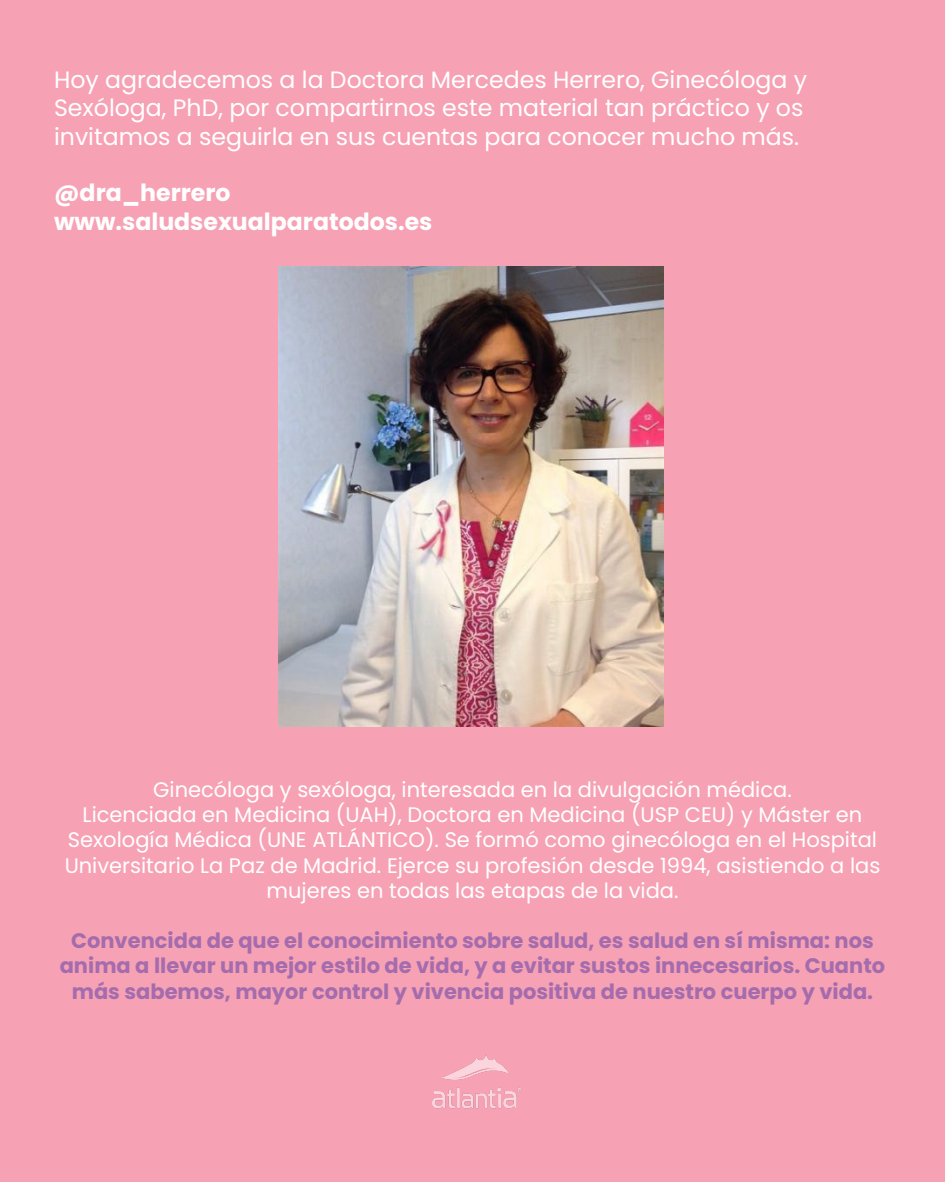
<style>
.page{position:relative;width:945px;height:1182px;background:#fff}
.page>*{position:absolute;margin:0;border:0;box-sizing:border-box;transform-origin:0 0}
.t1{font:23.62px "Poppins";color:#fff}
.t2{font:700 23.62px "Poppins";color:#fff}
.t3{font:21px/25.2px "Poppins";color:#fff;text-align:center}
.t4{font:700 21px/25.2px "Poppins";color:#a56cad;text-align:center}
</style>
<div class="page">
<div style="left:0;top:0;width:945px;height:1181px;background:#f6a2b4"></div>
<img style="left:278px;top:266px;width:385px;height:460px">
<img style="left:432px;top:1055px;width:90px;height:54px">
<p class="t1" style="left:54px;top:66px;width:754px">Hoy agradecemos a la Doctora Mercedes Herrero, Ginecóloga y</p>
<p class="t1" style="left:54px;top:94px;width:751px">Sexóloga, PhD, por compartirnos este material tan práctico y os</p>
<p class="t1" style="left:54px;top:123px;width:747px">invitamos a seguirla en sus cuentas para conocer mucho más.</p>
<p class="t2" style="left:54px;top:179px;width:178px">@dra_herrero</p>
<p class="t2" style="left:54px;top:208px;width:380px">www.saludsexualparatodos.es</p>
<p class="t3" style="left:153px;top:777px;width:640px">Ginecóloga y sexóloga, interesada en la divulgación médica.</p>
<p class="t3" style="left:83px;top:802px;width:781px">Licenciada en Medicina (UAH), Doctora en Medicina (USP CEU) y Máster en</p>
<p class="t3" style="left:65px;top:827px;width:817px">Sexología Médica (UNE ATLÁNTICO). Se formó como ginecóloga en el Hospital<br>Universitario La Paz de Madrid. Ejerce su profesión desde 1994, asistiendo a las mujeres en todas las etapas de la vida.</p>
<p class="t4" style="left:71px;top:928px;width:804px">Convencida de que el conocimiento sobre salud, es salud en sí misma: nos</p>
<p class="t4" style="left:60px;top:953px;width:827px">anima a llevar un mejor estilo de vida, y a evitar sustos innecesarios. Cuanto más sabemos, mayor control y vivencia positiva de nuestro cuerpo y vida.</p>
</div>
